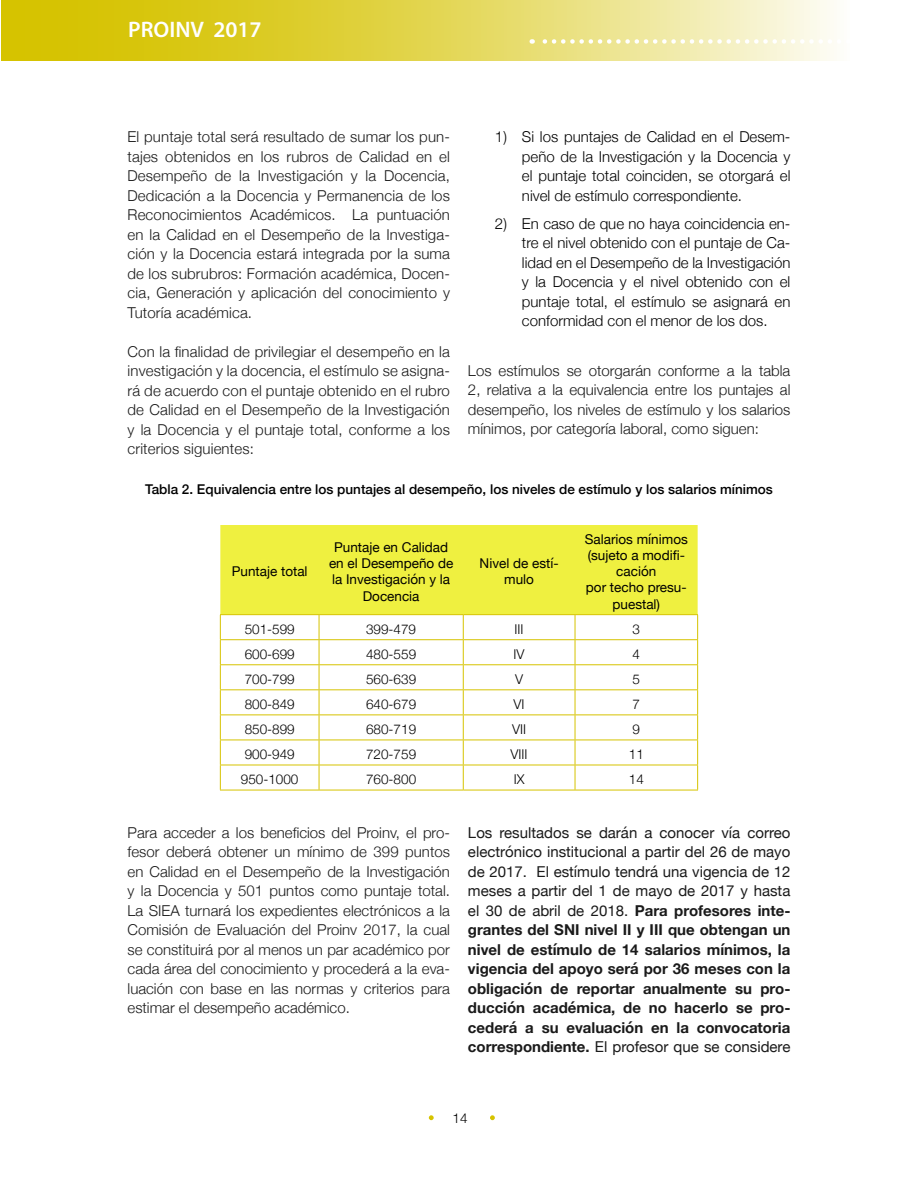
<style>
.page{position:relative;width:918px;height:1188px;background:#fff}
.page>*{position:absolute;margin:0;border:0;box-sizing:border-box;transform-origin:0 0}
.t1{font:600 22.5px "Myriad Pro";color:#fff}
.t2{font:300 15px/19.5px "Helvetica Neue";color:#1a1a1a;text-align:justify}
.t3{font:700 15px/19.5px "Helvetica Neue";color:#1a1a1a;text-align:justify}
.t4{font:300 15px/19.5px "Helvetica Neue";color:#000;text-align:justify}
.t5{font:13.5px/16.2px "Helvetica Neue";color:#000;text-align:center}
.t6{font:300 13.5px "Helvetica Neue";color:#000}
.t7{font:500 13.5px "Helvetica Neue";color:#000}
.s1{font-weight:400}
</style>
<div class="page">
<svg style="left:1px;top:1px;width:833px;height:60px;background:#e3d758"></svg>
<svg style="left:532px;top:39px;width:302px;height:5px"></svg>
<svg style="left:429px;top:1115px;width:5px;height:5px"></svg>
<svg style="left:490px;top:1115px;width:5px;height:5px"></svg>
<svg style="left:220px;top:525px;width:478px;height:265px"></svg>
<hr style="left:220px;top:790px;width:99px;height:1px;background:#d6c300">
<hr style="left:319px;top:790px;width:144px;height:1px;background:#d6c300">
<hr style="left:463px;top:790px;width:112px;height:1px;background:#d6c300">
<hr style="left:575px;top:790px;width:123px;height:1px;background:#d6c300">
<h1 class="t1" style="left:128px;top:15px;width:135px">PROINV 2017</h1>
<p class="t2" style="left:128px;top:126px;width:324px">El puntaje total será resultado de sumar los pun&shy;tajes obtenidos en los rubros de Calidad en el Desempeño de la Investigación y la Docencia, Dedicación a la Docencia y Permanencia de los Reconocimientos Académicos. La puntuación en la Calidad en el Desempeño de la Investiga&shy;ción y la Docencia estará integrada por la suma de los subrubros: Formación académica, Docen&shy;cia, Generación y aplicación del conocimiento y Tutoría académica.</p>
<p class="t2" style="left:128px;top:340px;width:324px">Con la finalidad de privilegiar el desempeño en la investigación y la docencia, el estímulo se asigna&shy;rá de acuerdo con el puntaje obtenido en el rubro de Calidad en el Desempeño de la Investigación y la Docencia y el puntaje total, conforme a los criterios siguientes:</p>
<p class="t4" style="left:522px;top:126px;width:270px;text-indent:-27px">1) Si los puntajes de Calidad en el Desem&shy;peño de la Investigación y la Docencia y el puntaje total coinciden, se otorgará el nivel de estímulo correspondiente.</p>
<p class="t4" style="left:522px;top:212px;width:270px;text-indent:-27px">2) En caso de que no haya coincidencia en&shy;tre el nivel obtenido con el puntaje de Ca&shy;lidad en el Desempeño de la Investigación y la Docencia y el nivel obtenido con el puntaje total, el estímulo se asignará en conformidad con el menor de los dos.</p>
<p class="t2" style="left:468px;top:359px;width:324px">Los estímulos se otorgarán conforme a la tabla 2, relativa a la equivalencia entre los puntajes al desempeño, los niveles de estímulo y los salarios mínimos, por categoría laboral, como siguen:</p>
<p class="t7" style="left:145px;top:478px;width:629px">Tabla 2. Equivalencia entre los puntajes al desempeño, los niveles de estímulo y los salarios mínimos</p>
<p class="t5" style="left:232px;top:564px;width:77px">Puntaje total</p>
<p class="t5" style="left:329px;top:540px;width:126px">Puntaje en Calidad en el Desempeño de la Investigación y la<br>Docencia</p>
<p class="t5" style="left:480px;top:556px;width:81px">Nivel de estí&shy;mulo</p>
<p class="t5" style="left:585px;top:532px;width:105px">Salarios mínimos (sujeto a modifi&shy;cación<br>por techo presu&shy;puestal)</p>
<p class="t6" style="left:245px;top:618px;width:52px">501-599</p>
<p class="t6" style="left:366px;top:618px;width:52px">399-479</p>
<p class="t6" style="left:515px;top:618px;width:10px">III</p>
<p class="t6" style="left:633px;top:618px;width:9px">3</p>
<p class="t6" style="left:245px;top:643px;width:52px">600-699</p>
<p class="t6" style="left:366px;top:643px;width:52px">480-559</p>
<p class="t6" style="left:514px;top:643px;width:13px">IV</p>
<p class="t6" style="left:633px;top:643px;width:9px">4</p>
<p class="t6" style="left:245px;top:668px;width:52px">700-799</p>
<p class="t6" style="left:366px;top:668px;width:52px">560-639</p>
<p class="t6" style="left:515px;top:668px;width:10px">V</p>
<p class="t6" style="left:633px;top:668px;width:9px">5</p>
<p class="t6" style="left:245px;top:693px;width:52px">800-849</p>
<p class="t6" style="left:366px;top:693px;width:52px">640-679</p>
<p class="t6" style="left:514px;top:693px;width:13px">VI</p>
<p class="t6" style="left:633px;top:693px;width:9px">7</p>
<p class="t6" style="left:245px;top:718px;width:52px">850-899</p>
<p class="t6" style="left:366px;top:718px;width:52px">680-719</p>
<p class="t6" style="left:512px;top:718px;width:15px">VII</p>
<p class="t6" style="left:633px;top:718px;width:9px">9</p>
<p class="t6" style="left:245px;top:743px;width:52px">900-949</p>
<p class="t6" style="left:366px;top:743px;width:52px">720-759</p>
<p class="t6" style="left:511px;top:743px;width:18px">VIII</p>
<p class="t6" style="left:629px;top:743px;width:17px">11</p>
<p class="t6" style="left:241px;top:768px;width:59px">950-1000</p>
<p class="t6" style="left:366px;top:768px;width:52px">760-800</p>
<p class="t6" style="left:514px;top:768px;width:12px">IX</p>
<p class="t6" style="left:629px;top:768px;width:17px">14</p>
<p class="t2" style="left:128px;top:822px;width:324px">Para acceder a los beneficios del Proinv, el pro&shy;fesor deberá obtener un mínimo de 399 puntos en Calidad en el Desempeño de la Investigación y la Docencia y 501 puntos como puntaje total.<br>La SIEA turnará los expedientes electrónicos a la Comisión de Evaluación del Proinv 2017, la cual se constituirá por al menos un par académico por cada área del conocimiento y procederá a la eva&shy;luación con base en las normas y criterios para estimar el desempeño académico.</p>
<p class="t3" style="left:468px;top:823px;width:324px"><span class="s1">Los resultados se darán a conocer vía correo electrónico institucional a partir del 26 de mayo de 2017. El estímulo tendrá una vigencia de 12 meses a partir del 1 de mayo de 2017 y hasta el 30 de abril de 2018.</span> Para profesores inte&shy;grantes del SNI nivel II y III que obtengan un nivel de estímulo de 14 salarios mínimos, la vigencia del apoyo será por 36 meses con la obligación de reportar anualmente su pro&shy;ducción académica, de no hacerlo se pro&shy;cederá a su evaluación en la convocatoria correspondiente. <span class="s1">El profesor que se considere</span></p>
<p class="t6" style="left:453px;top:1107px;width:17px">14</p>
</div>
